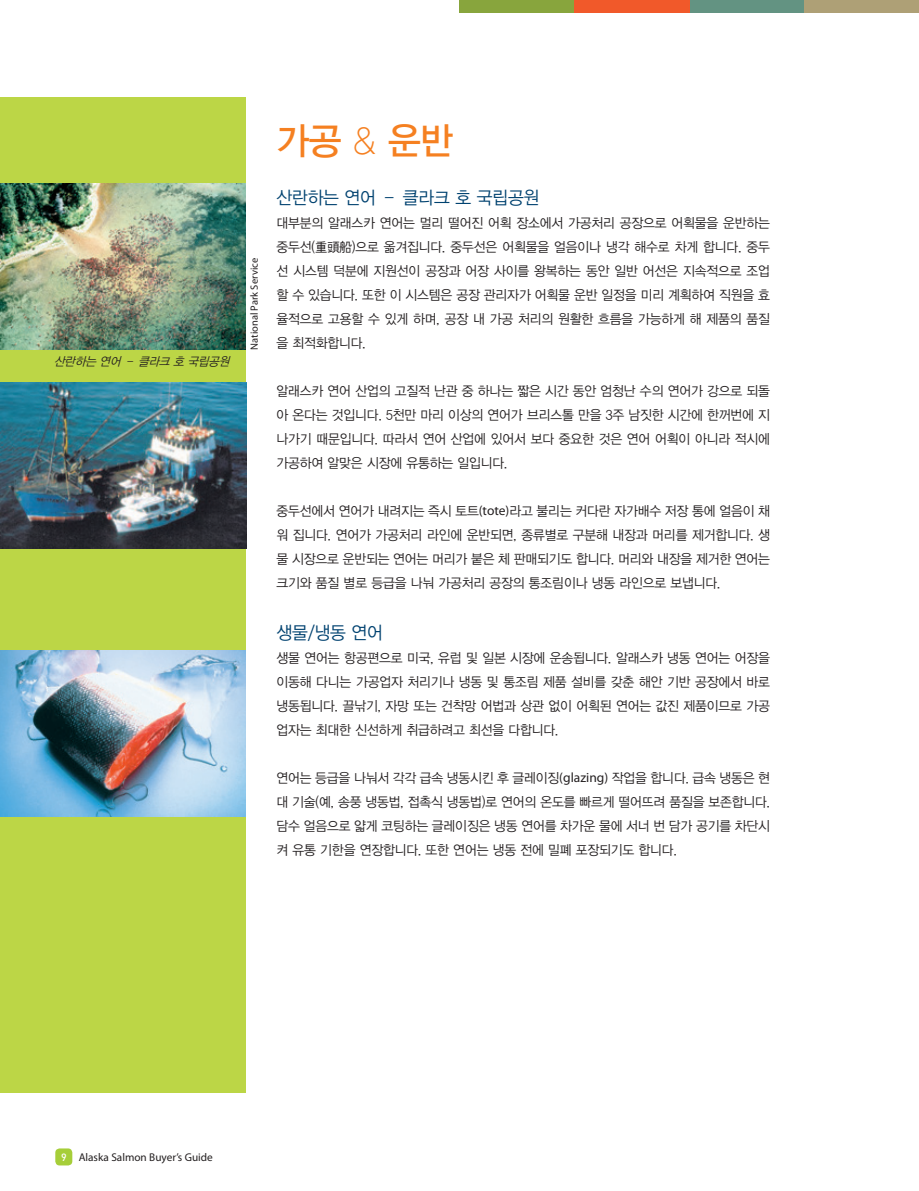
<style>
.page{position:relative;width:919px;height:1191px;background:#fff}
.page>*{position:absolute;margin:0;border:0;box-sizing:border-box;transform-origin:0 0}
.t1{font:37.5px "YDVYGO Std 13";color:#f58021;scale:.95 1}
.t2{font:18px "YDVYGO Std 12";letter-spacing:-.01em;color:#004270;scale:.95 1}
.t3{font:13.5px/24px "YDVYGO Std 12";letter-spacing:-.01em;color:#231f20;text-align:justify;scale:.95 1}
.t4{font:italic 12px "YDVYGO Std 12";color:#231f20;scale:.95 1}
.t5{font:11.25px "Myriad Pro";color:#231f20}
.t6{font:10.5px "Myriad Pro";color:#231f20}
.t7{font:500 10.5px "DIN";color:#fff}
.s1{font-family:"YDVYGO Std 11"}
.s2{font-family:"Myriad Pro"}
</style>
<div class="page">
<div style="left:55px;top:1148px;width:17px;height:17px;background:#a6ce39;border-radius:4px"></div>
<div style="left:459px;top:0;width:118px;height:13px;background:#88a53d"></div>
<div style="left:574px;top:0;width:117px;height:13px;background:#f1592a"></div>
<div style="left:690px;top:0;width:115px;height:13px;background:#639382"></div>
<div style="left:804px;top:0;width:114px;height:13px;background:#aea076"></div>
<div style="left:0;top:98px;width:918px;height:995px;background:#bcd646"></div>
<img style="left:0;top:184px;width:247px;height:166px">
<img style="left:0;top:651px;width:247px;height:165px">
<div style="left:247px;top:83px;width:671px;height:1025px;background:#fff"></div>
<img style="left:0;top:383px;width:247px;height:166px">
<p class="t4" style="left:54px;top:355px;width:189px">산란하는 연어 – 클라크 호 국립공원</p>
<p class="t6" style="left:248px;top:350px;width:93px;rotate:-90deg">National Park Service</p>
<h1 class="t1" style="left:276px;top:122px;width:187px">가공 <span class="s1">&amp;</span> 운반</h1>
<h2 class="t2" style="left:276px;top:189px;width:278px">산란하는 연어 – 클라크 호 국립공원</h2>
<p class="t3" style="left:276px;top:211px;width:521px">대부분의 알래스카 연어는 멀리 떨어진 어획 장소에서 가공처리 공장으로 어획물을 운반하는 중두선(重頭船)으로 옮겨집니다. 중두선은 어획물을 얼음이나 냉각 해수로 차게 합니다. 중두 선 시스템 덕분에 지원선이 공장과 어장 사이를 왕복하는 동안 일반 어선은 지속적으로 조업 할 수 있습니다. 또한 이 시스템은 공장 관리자가 어획물 운반 일정을 미리 계획하여 직원을 효 율적으로 고용할 수 있게 하며, 공장 내 가공 처리의 원활한 흐름을 가능하게 해 제품의 품질 을 최적화합니다.</p>
<p class="t3" style="left:276px;top:379px;width:521px">알래스카 연어 산업의 고질적 난관 중 하나는 짧은 시간 동안 엄청난 수의 연어가 강으로 되돌 아 온다는 것입니다 5. 천만 마리 이상의 연어가 브리스톨 만을 주3 남짓한 시간에 한꺼번에 지 나가기 때문입니다. 따라서 연어 산업에 있어서 보다 중요한 것은 연어 어획이 아니라 적시에 가공하여 알맞은 시장에 유통하는 일입니다.</p>
<p class="t3" style="left:276px;top:499px;width:521px">중두선에서 연어가 내려지는 즉시 토트<span class="s2">(tote)</span>라고 불리는 커다란 자가배수 저장 통에 얼음이 채 워 집니다. 연어가 가공처리 라인에 운반되면, 종류별로 구분해 내장과 머리를 제거합니다 생. 물 시장으로 운반되는 연어는 머리가 붙은 체 판매되기도 합니다. 머리와 내장을 제거한 연어는 크기와 품질 별로 등급을 나눠 가공처리 공장의 통조림이나 냉동 라인으로 보냅니다.</p>
<h2 class="t2" style="left:276px;top:624px;width:113px">생물/냉동 연어</h2>
<p class="t3" style="left:276px;top:646px;width:521px">생물 연어는 항공편으로 미국, 유럽 및 일본 시장에 운송됩니다. 알래스카 냉동 연어는 어장을 이동해 다니는 가공업자 처리기나 냉동 및 통조림 제품 설비를 갖춘 해안 기반 공장에서 바로 냉동됩니다. 끌낚기, 자망 또는 건착망 어법과 상관 없이 어획된 연어는 값진 제품이므로 가공 업자는 최대한 신선하게 취급하려고 최선을 다합니다.</p>
<p class="t3" style="left:276px;top:766px;width:521px">연어는 등급을 나눠서 각각 급속 냉동시킨 후 글레이징<span class="s2">(glazing)</span> 작업을 합니다. 급속 냉동은 현 대 기술 예( , 송풍 냉동법, 접촉식 냉동법 로) 연어의 온도를 빠르게 떨어뜨려 품질을 보존합니다. 담수 얼음으로 얇게 코팅하는 글레이징은 냉동 연어를 차가운 물에 서너 번 담가 공기를 차단시 켜 유통 기한을 연장합니다. 또한 연어는 냉동 전에 밀폐 포장되기도 합니다.</p>
<p class="t7" style="left:61px;top:1150px;width:7px">9</p>
<p class="t5" style="left:79px;top:1149px;width:136px">Alaska Salmon Buyer s’ Guide</p>
</div>
